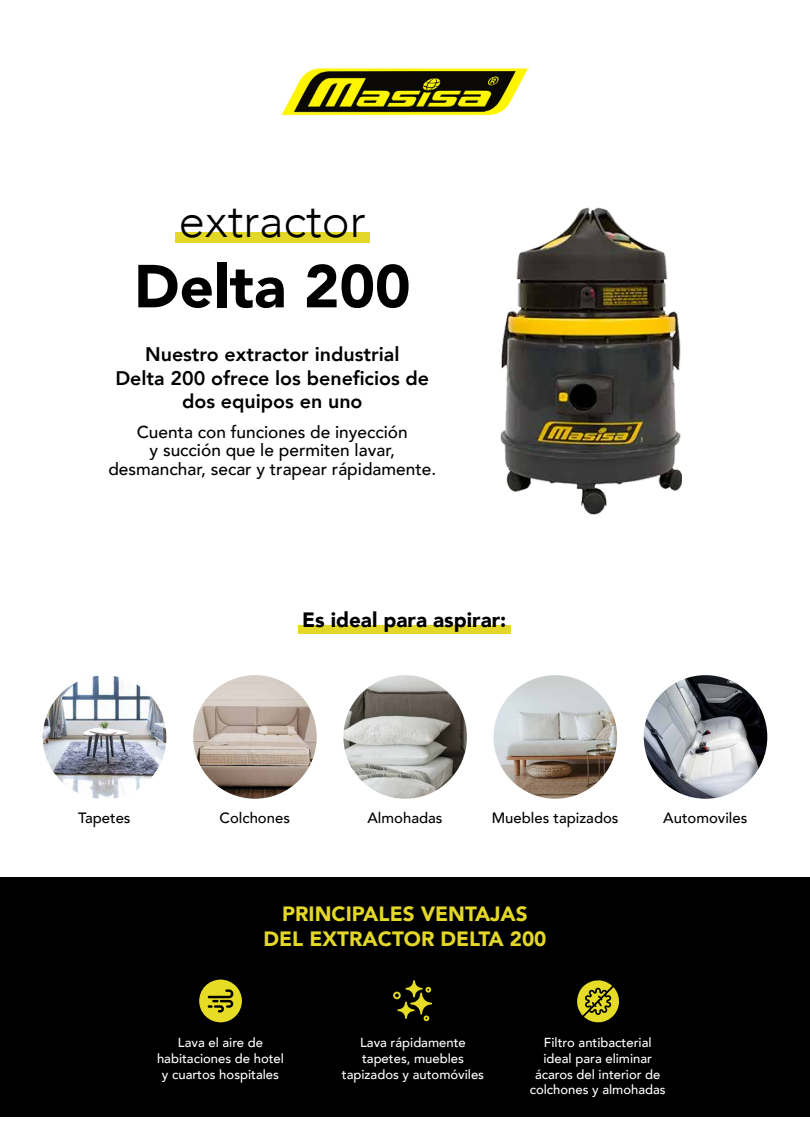
<style>
.page{position:relative;width:810px;height:1146px;background:#fff}
.page>*{position:absolute;margin:0;border:0;box-sizing:border-box;transform-origin:0 0}
.t1{font:900 60px "Avenir";color:#000}
.t2{font:300 47.1px "Avenir";color:#000}
.t3{font:900 20.62px/24.8px "Avenir";color:#e3d828;text-align:center}
.t4{font:900 20.62px "Avenir";color:#000}
.t5{font:800 19.65px/23.5px "Avenir";color:#000;text-align:center}
.t6{font:500 17.25px/18.8px "Avenir";color:#000;text-align:center}
.t7{font:500 14.85px "Avenir";color:#000}
.t8{font:500 13.05px/15.7px "Avenir";color:#fff;text-align:center}
</style>
<div class="page">
<div style="left:298px;top:625px;width:214px;height:9px;background:#e3d828"></div>
<div style="left:175px;top:232px;width:195px;height:11px;background:#e3d828"></div>
<img style="left:281px;top:68px;width:248px;height:48px">
<div style="left:0;top:877px;width:810px;height:240px;background:#000"></div>
<img style="left:193px;top:675px;width:124px;height:124px;border-radius:62px">
<img style="left:343px;top:675px;width:124px;height:124px;border-radius:62px">
<img style="left:494px;top:675px;width:123px;height:124px;border-radius:62px">
<img style="left:644px;top:675px;width:123px;height:124px;border-radius:62px">
<svg style="left:577px;top:980px;width:42px;height:43px"></svg>
<img style="left:500px;top:207px;width:182px;height:308px">
<img style="left:43px;top:675px;width:123px;height:124px;border-radius:62px">
<svg style="left:199px;top:979px;width:43px;height:43px"></svg>
<svg style="left:393px;top:980px;width:39px;height:41px"></svg>
<h2 class="t2" style="left:179px;top:193px;width:188px">extractor</h2>
<h1 class="t1" style="left:134px;top:235px;width:278px">Delta 200</h1>
<h3 class="t5" style="left:115px;top:342px;width:315px">Nuestro extractor industrial<br>Delta 200 ofrece los beneficios de dos equipos en uno</h3>
<h3 class="t6" style="left:108px;top:421px;width:329px">Cuenta con funciones de inyección<br>y succión que le permiten lavar, desmanchar, secar y trapear rápidamente.</h3>
<h3 class="t4" style="left:302px;top:602px;width:206px">Es ideal para aspirar:</h3>
<p class="t7" style="left:78px;top:805px;width:54px">Tapetes</p>
<p class="t7" style="left:220px;top:805px;width:72px">Colchones</p>
<p class="t7" style="left:367px;top:805px;width:77px">Almohadas</p>
<p class="t7" style="left:492px;top:805px;width:128px">Muebles tapizados</p>
<p class="t7" style="left:663px;top:805px;width:86px">Automoviles</p>
<h3 class="t3" style="left:264px;top:901px;width:284px">PRINCIPALES VENTAJAS<br>DEL EXTRACTOR DELTA 200</h3>
<p class="t8" style="left:157px;top:1034px;width:129px">Lava el aire de habitaciones de hotel y cuartos hospitales</p>
<p class="t8" style="left:342px;top:1034px;width:144px">Lava rápidamente tapetes, muebles tapizados y automóviles</p>
<p class="t8" style="left:530px;top:1034px;width:138px">Filtro antibacterial ideal para eliminar ácaros del interior de colchones y almohadas</p>
</div>
